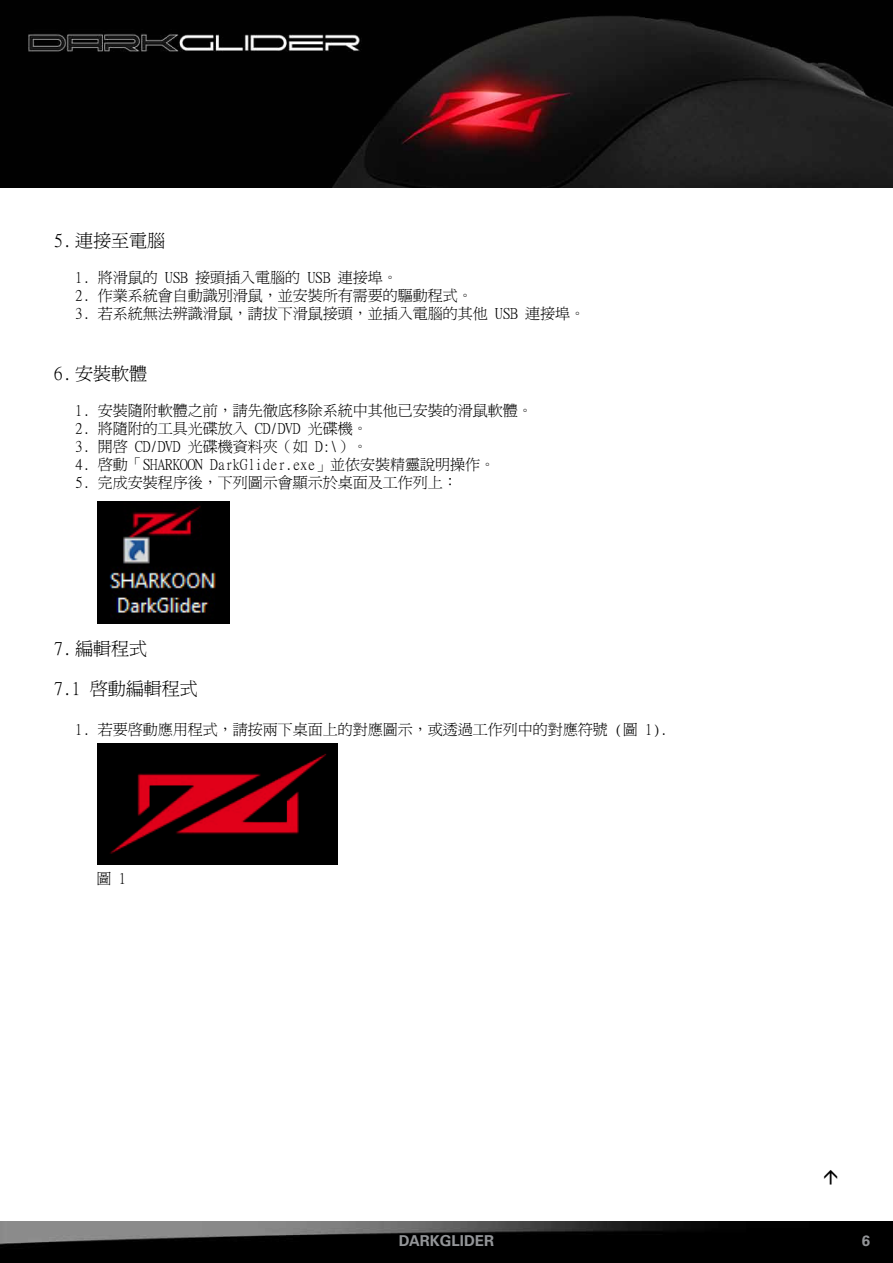
<style>
.page{position:relative;width:893px;height:1263px;background:#fff}
.page>*{position:absolute;margin:0;border:0;box-sizing:border-box;transform-origin:0 0}
.t1{font:18px/39.6px "Ming Li U";color:#000}
.t2{font:15px "Ming Li U";color:#000}
.t3{font:700 15px "Univers";color:#939598}
</style>
<div class="page">
<img style="left:0;top:1px;width:893px;height:187px">
<img style="left:0;top:1221px;width:893px;height:42px">
<img style="left:98px;top:502px;width:131px;height:122px">
<img style="left:98px;top:743px;width:240px;height:122px">
<p class="t1" style="left:54px;top:221px;width:113px">5. 連接至電腦</p>
<p class="t2" style="left:75px;top:270px;width:324px">1. 將滑鼠的 USB 接頭插入電腦的 USB 連接埠。</p>
<p class="t2" style="left:75px;top:288px;width:399px">2. 作業系統會自動識別滑鼠，並安裝所有需要的驅動程式。</p>
<p class="t2" style="left:75px;top:306px;width:511px">3. 若系統無法辨識滑鼠，請拔下滑鼠接頭，並插入電腦的其他 USB 連接埠。</p>
<p class="t1" style="left:54px;top:354px;width:95px">6. 安裝軟體</p>
<p class="t2" style="left:75px;top:403px;width:459px">1. 安裝隨附軟體之前，請先徹底移除系統中其他已安裝的滑鼠軟體。</p>
<p class="t2" style="left:75px;top:421px;width:294px">2. 將隨附的工具光碟放入 CD/DVD 光碟機。</p>
<p class="t2" style="left:75px;top:439px;width:294px">3. 開啟 CD/DVD 光碟機資料夾（如 D:\）。</p>
<p class="t2" style="left:75px;top:457px;width:421px">4. 啟動「SHARKOON DarkGlider.exe」並依安裝精靈說明操作。</p>
<p class="t2" style="left:75px;top:475px;width:384px">5. 完成安裝程序後，下列圖示會顯示於桌面及工作列上：</p>
<p class="t1" style="left:54px;top:629px;width:145px">7. 編輯程式<br>7.1 啟動編輯程式</p>
<p class="t2" style="left:75px;top:721px;width:594px">1. 若要啟動應用程式，請按兩下桌面上的對應圖示，或透過工作列中的對應符號 (圖 1).</p>
<p class="t2" style="left:96px;top:871px;width:31px">圖 1</p>
<p class="t3" style="left:399px;top:1232px;width:97px">DARKGLIDER</p>
<p class="t3" style="left:862px;top:1232px;width:10px">6</p>
</div>
